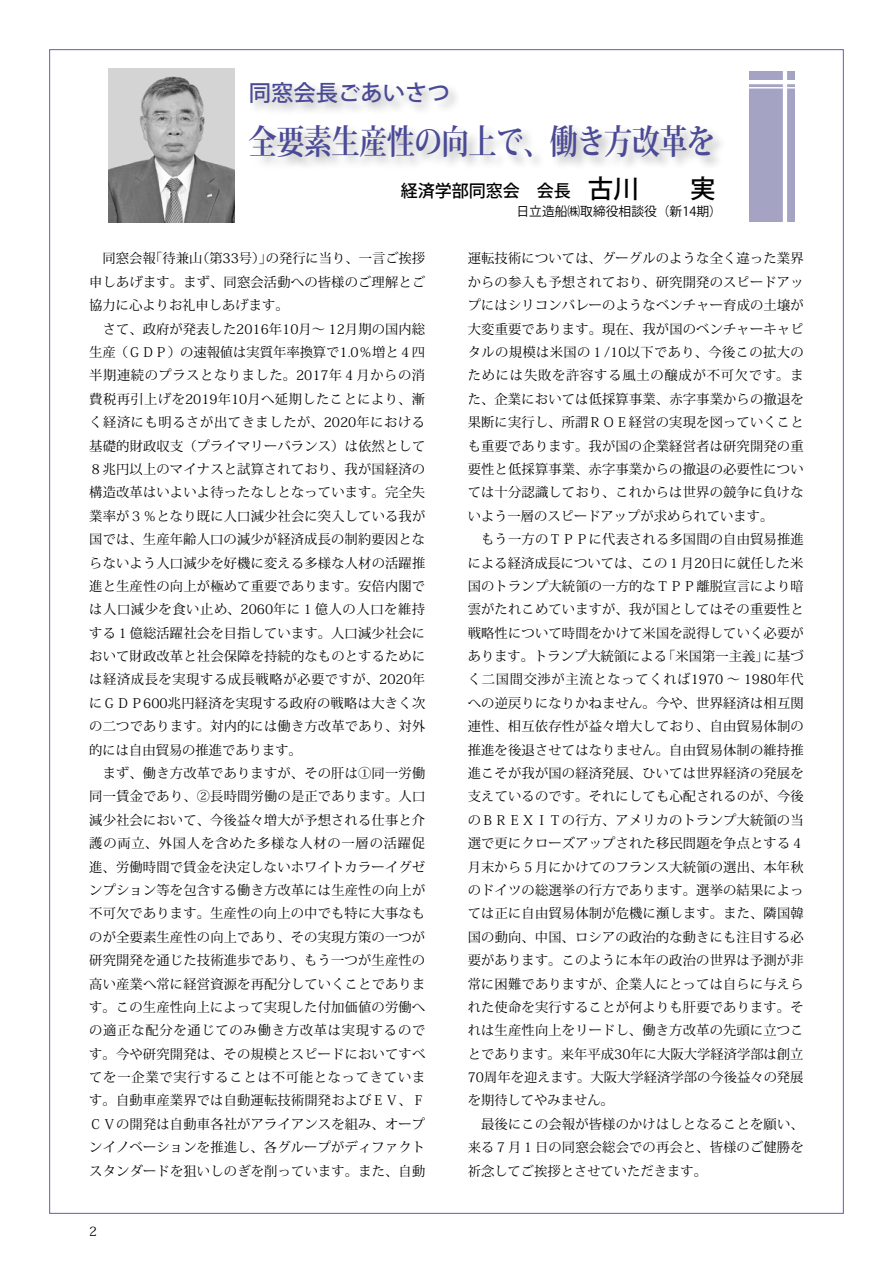
<style>
.page{position:relative;width:893px;height:1263px;background:#fff}
.page>*{position:absolute;margin:0;border:0;box-sizing:border-box;transform-origin:0 0}
.t1{font:700 34.05px "Koz Min Pro";letter-spacing:-.025em;color:#4a4a96;scale:.83 1}
.t2{font:500 22.35px "Koz Go Pro";color:#4a4a96}
.t3{font:500 16.95px "Koz Go Pro";color:#000}
.t4{font:13.35px/23.4px "Koz Min Pro";letter-spacing:.01em;color:#000}
.t5{font:12.75px "Koz Go Pro";color:#000}
.t6{font:12.75px "Koz Min Pro";color:#000}
.s1{font-size:25.5px}
</style>
<div class="page">
<div style="left:248px;top:81px;width:478px;height:90px;background:#000;opacity:.3"></div>
<img style="left:108px;top:68px;width:126px;height:155px">
<div style="left:749px;top:71px;width:45px;height:150px;background:#a5a3c4"></div>
<hr style="left:783px;top:68px;width:4px;height:161px;background:#fff">
<hr style="left:745px;top:80px;width:54px;height:4px;background:#fff">
<hr style="left:745px;top:87px;width:54px;height:1px;background:#fff">
<h2 class="t2" style="left:249px;top:79px;width:202px">同窓会長ごあいさつ</h2>
<h1 class="t1" style="left:249px;top:117px;width:563px">全要素生産性の向上で、働き方改革を</h1>
<p class="t3" style="left:401px;top:180px;width:316px">経済学部同窓会　会長　<span class="s1">古川　　実</span></p>
<p class="t5" style="left:516px;top:203px;width:207px">日立造船㈱取締役相談役（新14期）</p>
<p class="t4" style="left:89px;top:246px;width:338px">　同窓会報「待兼山（第33号）」の発行に当り、一言ご挨拶申しあげます。まず、同窓会活動への皆様のご理解とご協力に心よりお礼申しあげます。<br>　さて、政府が発表した2016年10月～ 12月期の国内総生産（ＧＤＰ）の速報値は実質年率換算で1.0％増と４四半期連続のプラスとなりました。2017年４月からの消費税再引上げを2019年10月へ延期したことにより、漸く経済にも明るさが出てきましたが、2020年における基礎的財政収支（プライマリーバランス）は依然として<br>８兆円以上のマイナスと試算されており、我が国経済の構造改革はいよいよ待ったなしとなっています。完全失業率が３％となり既に人口減少社会に突入している我が国では、生産年齢人口の減少が経済成長の制約要因とならないよう人口減少を好機に変える多様な人材の活躍推進と生産性の向上が極めて重要であります。安倍内閣では人口減少を食い止め、2060年に１億人の人口を維持する１億総活躍社会を目指しています。人口減少社会において財政改革と社会保障を持続的なものとするためには経済成長を実現する成長戦略が必要ですが、2020年にＧＤＰ600兆円経済を実現する政府の戦略は大きく次の二つであります。対内的には働き方改革であり、対外的には自由貿易の推進であります。<br>　まず、働き方改革でありますが、その肝は①同一労働同一賃金であり、②長時間労働の是正であります。人口減少社会において、今後益々増大が予想される仕事と介護の両立、外国人を含めた多様な人材の一層の活躍促進、労働時間で賃金を決定しないホワイトカラーイグゼンプション等を包含する働き方改革には生産性の向上が不可欠であります。生産性の向上の中でも特に大事なものが全要素生産性の向上であり、その実現方策の一つが研究開発を通じた技術進歩であり、もう一つが生産性の高い産業へ常に経営資源を再配分していくことであります。この生産性向上によって実現した付加価値の労働への適正な配分を通じてのみ働き方改革は実現するのです。今や研究開発は、その規模とスピードにおいてすべてを一企業で実行することは不可能となってきています。自動車産業界では自動運転技術開発およびＥＶ、Ｆ<br>ＣＶの開発は自動車各社がアライアンスを組み、オープンイノベーションを推進し、各グループがディファクトスタンダードを狙いしのぎを削っています。また、自動</p>
<p class="t4" style="left:468px;top:246px;width:338px">運転技術については、グーグルのような全く違った業界からの参入も予想されており、研究開発のスピードアップにはシリコンバレーのようなベンチャー育成の土壌が大変重要であります。現在、我が国のベンチャーキャピタルの規模は米国の１/10以下であり、今後この拡大のためには失敗を許容する風土の醸成が不可欠です。また、企業においては低採算事業、赤字事業からの撤退を果断に実行し、所謂ＲＯＥ経営の実現を図っていくことも重要であります。我が国の企業経営者は研究開発の重要性と低採算事業、赤字事業からの撤退の必要性については十分認識しており、これからは世界の競争に負けないよう一層のスピードアップが求められています。<br>　もう一方のＴＰＰに代表される多国間の自由貿易推進による経済成長については、この１月20日に就任した米国のトランプ大統領の一方的なＴＰＰ離脱宣言により暗雲がたれこめていますが、我が国としてはその重要性と戦略性について時間をかけて米国を説得していく必要があります。トランプ大統領による「米国第一主義」に基づく二国間交渉が主流となってくれば1970 ～ 1980年代への逆戻りになりかねません。今や、世界経済は相互関連性、相互依存性が益々増大しており、自由貿易体制の推進を後退させてはなりません。自由貿易体制の維持推進こそが我が国の経済発展、ひいては世界経済の発展を支えているのです。それにしても心配されるのが、今後のＢＲＥＸＩＴの行方、アメリカのトランプ大統領の当選で更にクローズアップされた移民問題を争点とする４月末から５月にかけてのフランス大統領の選出、本年秋のドイツの総選挙の行方であります。選挙の結果によっては正に自由貿易体制が危機に瀕します。また、隣国韓国の動向、中国、ロシアの政治的な動きにも注目する必要があります。このように本年の政治の世界は予測が非常に困難でありますが、企業人にとっては自らに与えられた使命を実行することが何よりも肝要であります。それは生産性向上をリードし、働き方改革の先頭に立つことであります。来年平成30年に大阪大学経済学部は創立<br>70周年を迎えます。大阪大学経済学部の今後益々の発展を期待してやみません。<br>　最後にこの会報が皆様のかけはしとなることを願い、来る７月１日の同窓会総会での再会と、皆様のご健勝を祈念してご挨拶とさせていただきます。</p>
<p class="t6" style="left:89px;top:1222px;width:9px">2</p>
</div>
